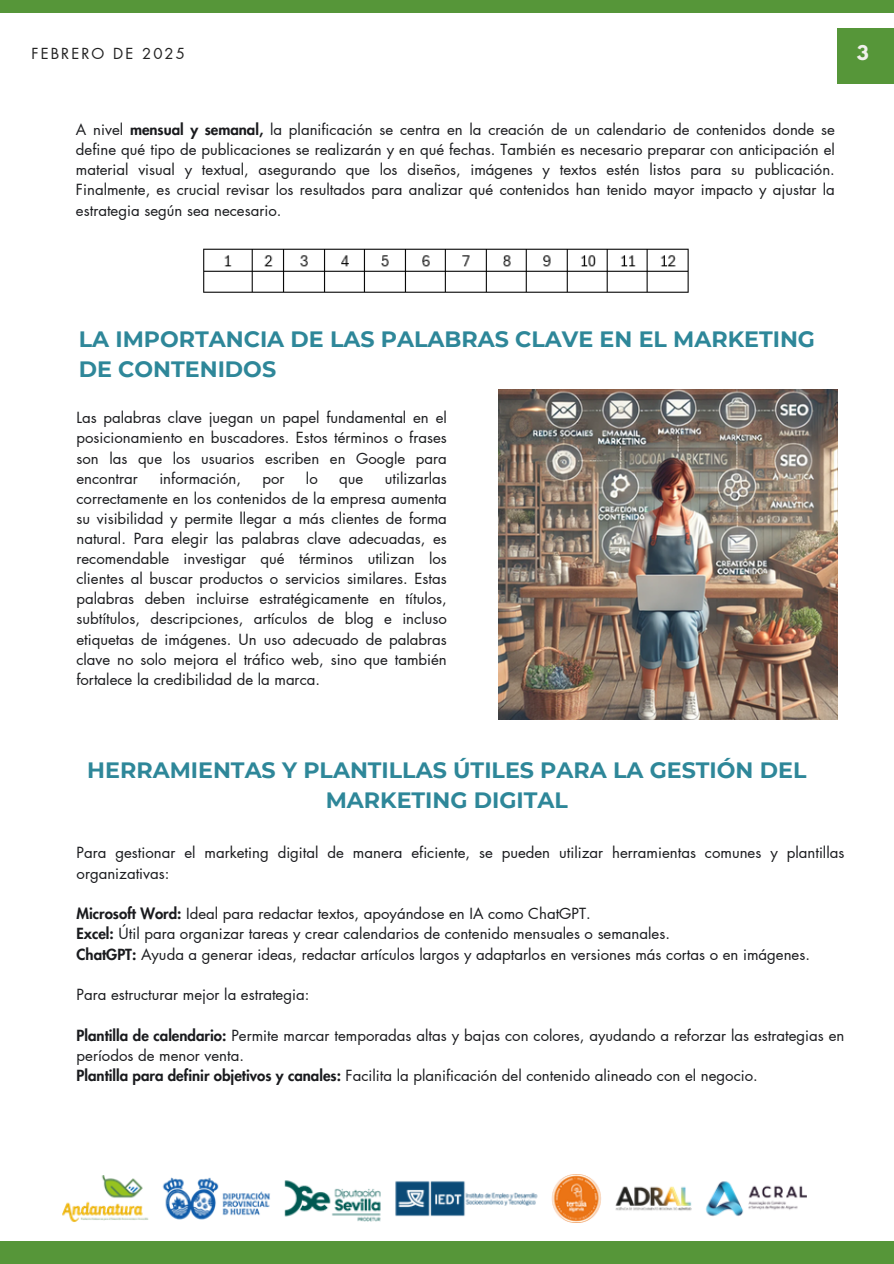
<style>
.page{position:relative;width:894px;height:1264px;background:#fff}
.page>*{position:absolute;margin:0;border:0;box-sizing:border-box;transform-origin:0 0}
.t1{font:700 22.2px/30.3px "Montserrat";color:#2e8799}
.t2{font:700 18px "League Spartan";color:#f1f0ec}
.t3{font:15px/20.1px "Futura LT Pro";color:#1a1b1e;text-align:justify}
.t4{font:14.85px "Futura LT Pro";letter-spacing:.14em;color:#222}
.s1{font-weight:800}
</style>
<div class="page">
<div style="left:0;top:0;width:893px;height:12px;background:#569639"></div>
<img style="left:62px;top:1174px;width:744px;height:48px">
<div style="left:837px;top:28px;width:56px;height:56px;background:#569639"></div>
<img style="left:498px;top:390px;width:339px;height:329px">
<div style="left:0;top:1241px;width:893px;height:22px;background:#569639"></div>
<img style="left:203px;top:248px;width:486px;height:45px">
<p class="t4" style="left:32px;top:47px;width:155px">FEBRERO DE 2025</p>
<p class="t2" style="left:856px;top:44px;width:13px">3</p>
<h2 class="t3" style="left:76px;top:120px;width:760px">A nivel <span class="s1">mensual y semanal,</span> la planificación se centra en la creación de un calendario de contenidos donde se define qué tipo de publicaciones se realizarán y en qué fechas. También es necesario preparar con anticipación el material visual y textual, asegurando que los diseños, imágenes y textos estén listos para su publicación.<br>Finalmente, es crucial revisar los resultados para analizar qué contenidos han tenido mayor impacto y ajustar la estrategia según sea necesario.</h2>
<p class="t1" style="left:79px;top:323px;width:737px">LA IMPORTANCIA DE LAS PALABRAS CLAVE EN EL MARKETING<br>DE CONTENIDOS</p>
<p class="t3" style="left:76px;top:408px;width:372px">Las palabras clave juegan un papel fundamental en el posicionamiento en buscadores. Estos términos o frases son las que los usuarios escriben en Google para encontrar</p>
<p class="t3" style="left:159px;top:469px;width:83px">información,</p>
<p class="t3" style="left:262px;top:469px;width:24px">por</p>
<p class="t3" style="left:306px;top:469px;width:13px">lo</p>
<p class="t3" style="left:339px;top:469px;width:26px">que</p>
<p class="t3" style="left:76px;top:469px;width:372px;text-indent:308px">utilizarlas correctamente en los contenidos de la empresa aumenta su visibilidad y permite llegar a más clientes de forma natural. Para elegir las palabras clave adecuadas, es recomendable investigar qué términos utilizan los clientes al buscar productos o servicios similares. Estas palabras deben incluirse estratégicamente en títulos, subtítulos, descripciones, artículos de blog e incluso etiquetas de imágenes. Un uso adecuado de palabras clave no solo mejora el tráfico web, sino que también fortalece la credibilidad de la marca.</p>
<p class="t1" style="left:87px;top:754px;width:720px;text-align:center">HERRAMIENTAS Y PLANTILLAS ÚTILES PARA LA GESTIÓN DEL<br>MARKETING DIGITAL</p>
<h1 class="t3" style="left:77px;top:843px;width:769px">Para gestionar el marketing digital de manera eficiente, se pueden utilizar herramientas comunes y plantillas organizativas:</h1>
<p class="t3" style="left:77px;top:904px;width:515px"><span class="s1">Microsoft Word:</span> Ideal para redactar textos, apoyándose en IA como ChatGPT.</p>
<p class="t3" style="left:77px;top:924px;width:594px"><span class="s1">Excel:</span> Útil para organizar tareas y crear calendarios de contenido mensuales o semanales.</p>
<h1 class="t3" style="left:77px;top:944px;width:734px"><span class="s1">ChatGPT:</span> Ayuda a generar ideas, redactar artículos largos y adaptarlos en versiones más cortas o en imágenes.</h1>
<p class="t3" style="left:77px;top:985px;width:234px">Para estructurar mejor la estrategia:</p>
<p class="t3" style="left:77px;top:1025px;width:769px"><span class="s1">Plantilla de calendario:</span> Permite marcar temporadas altas y bajas con colores, ayudando a reforzar las estrategias en períodos de menor venta.</p>
<p class="t3" style="left:77px;top:1066px;width:682px"><span class="s1">Plantilla para definir objetivos y canales:</span> Facilita la planificación del contenido alineado con el negocio.</p>
</div>
